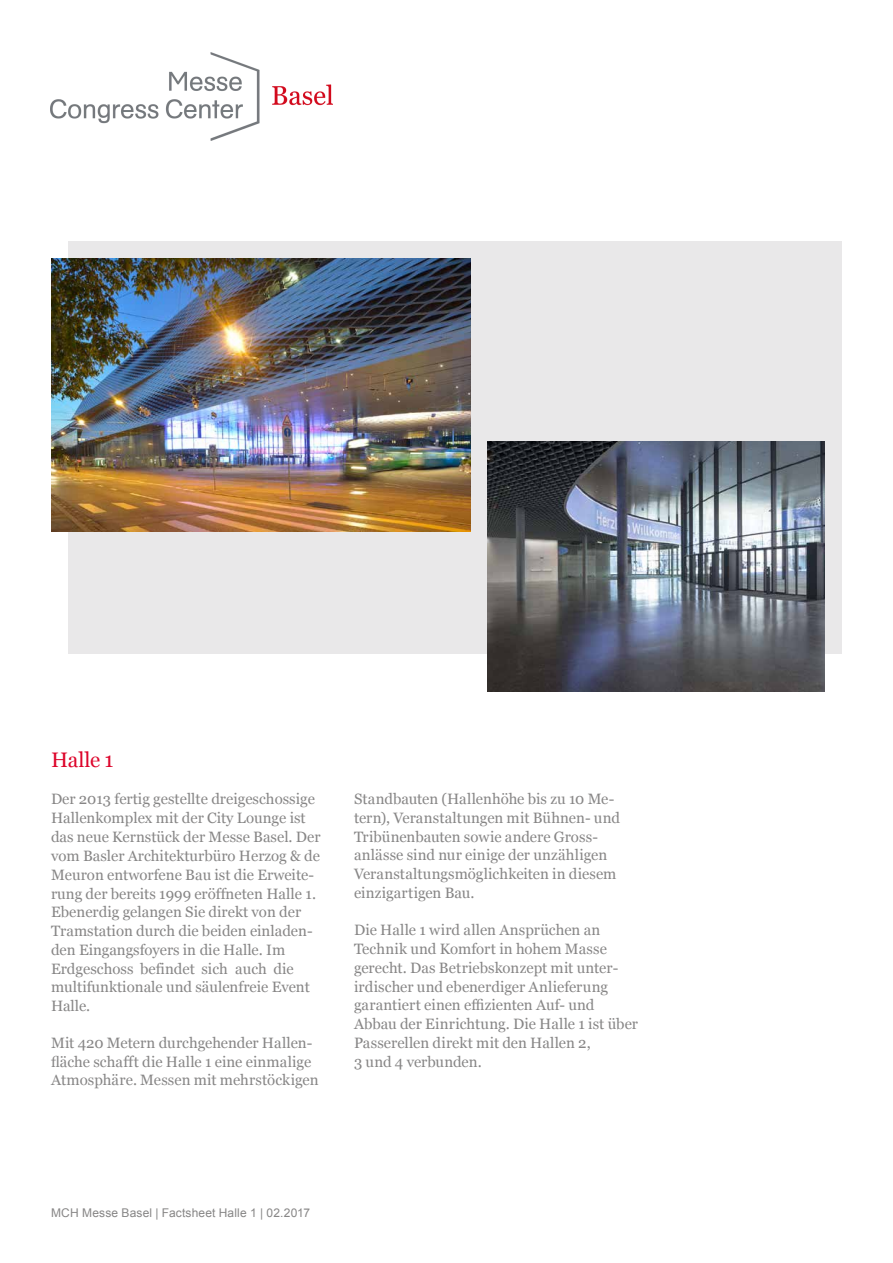
<style>
.page{position:relative;width:893px;height:1263px;background:#fff}
.page>*{position:absolute;margin:0;border:0;box-sizing:border-box;transform-origin:0 0}
.t1{font:21px "Georgia";letter-spacing:-.01em;color:#dd052b}
.t2{font:15px/18.8px "Georgia";color:#878686}
.t3{font:12px "Arial";letter-spacing:.01em;color:#878686}
</style>
<div class="page">
<div style="left:68px;top:242px;width:774px;height:412px;background:#e9e8e9"></div>
<img style="left:487px;top:441px;width:338px;height:251px">
<img style="left:51px;top:259px;width:419px;height:273px">
<img style="left:51px;top:52px;width:282px;height:88px">
<h1 class="t1" style="left:51px;top:744px;width:64px">Halle 1</h1>
<p class="t2" style="left:51px;top:789px;width:271px">Der 2013 fertig gestellte dreigeschossige Hallenkomplex mit der City Lounge ist das neue Kernstück der Messe Basel. Der vom Basler Architekturbüro Herzog &amp; de Meuron entworfene Bau ist die Erweite&shy;rung der bereits 1999 eröffneten Halle 1.<br>Ebenerdig gelangen Sie direkt von der Tramstation durch die beiden einladen&shy;den Eingangsfoyers in die Halle. Im Erdgeschoss befindet sich auch die multifunktionale und säulenfreie Event Halle.</p>
<p class="t2" style="left:51px;top:1033px;width:269px">Mit 420 Metern durchgehender Hallen&shy;fläche schafft die Halle 1 eine einmalige<br>Atmosphäre. Messen mit mehrstöckigen</p>
<p class="t2" style="left:354px;top:789px;width:267px">Standbauten (Hallenhöhe bis zu 10 Me&shy;tern), Veranstaltungen mit Bühnen- und Tribünenbauten sowie andere Gross&shy;anlässe sind nur einige der unzähligen Veranstaltungsmöglichkeiten in diesem einzigartigen Bau.</p>
<p class="t2" style="left:354px;top:920px;width:286px">Die Halle 1 wird allen Ansprüchen an Technik und Komfort in hohem Masse gerecht. Das Betriebskonzept mit unter&shy;irdischer und ebenerdiger Anlieferung garantiert einen effizienten Auf- und Abbau der Einrichtung. Die Halle 1 ist über Passerellen direkt mit den Hallen 2,<br>3 und 4 verbunden.</p>
<p class="t3" style="left:51px;top:1204px;width:260px">MCH Messe Basel | Factsheet Halle 1 | 02.2017</p>
</div>
